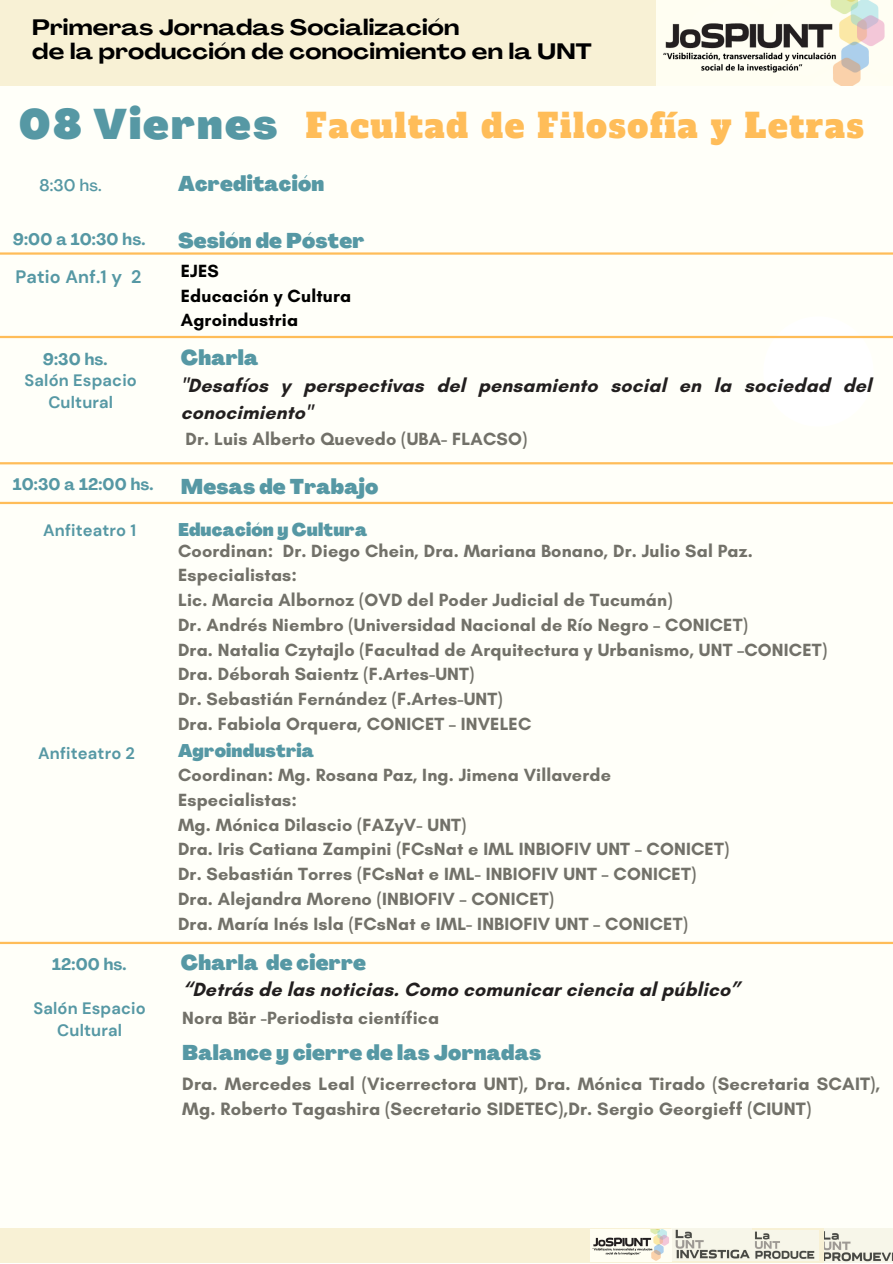
<style>
.page{position:relative;width:893px;height:1264px;background:#fff}
.page>*{position:absolute;margin:0;border:0;box-sizing:border-box;transform-origin:0 0}
.t1{font:900 42px "Agrandir";letter-spacing:.05em;color:#5698a4}
.t2{font:33px "Alfa Slab One";letter-spacing:.05em;color:#ffbd59}
.t3{font:700 expanded 22.05px "Agrandir";letter-spacing:.01em;color:#000}
.t4{font:900 21px "Agrandir";letter-spacing:.01em;color:#5698a4}
.t5{font:700 19.5px/27px "Glacial Indifference";letter-spacing:.01em;color:#221f1f}
.t6{font:700 18.3px/24.8px "Glacial Indifference";letter-spacing:.01em;color:#727169}
.t7{font:700 18px "Glacial Indifference";letter-spacing:.01em;color:#727169}
.t8{font:700 18px "Glacial Indifference";letter-spacing:.01em;color:#000}
.t9{font:900 18px "Agrandir";letter-spacing:.01em;color:#5698a4}
.t10{font:700 18px "DM Sans";letter-spacing:.01em;color:#5698a4}
.t11{font:700 16.5px/22.5px "DM Sans";letter-spacing:.01em;color:#5698a4;text-align:center}
.t12{font:700 16.5px "Agrandir";letter-spacing:.01em;color:#5698a4}
.t13{font:500 16.5px "Agrandir";color:#5698a4}
</style>
<div class="page">
<div style="left:0;top:0;width:892px;height:1262px;background:#fffff9"></div>
<div style="left:0;top:0;width:892px;height:86px;background:#f8f1d5"></div>
<div style="left:0;top:1228px;width:892px;height:34px;background:#f8f1d5"></div>
<hr style="left:0;top:252px;width:892px;height:3px;background:#ffbd59">
<svg style="left:763px;top:335px;width:110px;height:4px"></svg>
<img style="left:656px;top:0;width:236px;height:85px">
<img style="left:590px;top:1228px;width:161px;height:32px">
<img style="left:750px;top:1230px;width:68px;height:29px">
<img style="left:824px;top:1228px;width:68px;height:34px">
<hr style="left:0;top:502px;width:892px;height:2px;background:#ffbd59">
<hr style="left:0;top:462px;width:892px;height:2px;background:#ffbd59">
<hr style="left:0;top:941px;width:892px;height:3px;background:#ffbd59">
<hr style="left:0;top:336px;width:892px;height:2px;background:#ffbd59">
<p class="t3" style="left:32px;top:18px;width:429px">Primeras Jornadas Socialización</p>
<p class="t3" style="left:32px;top:43px;width:561px">de la producción de conocimiento en la UNT</p>
<p class="t1" style="left:19px;top:108px;width:260px">08 Viernes</p>
<p class="t2" style="left:306px;top:104px;width:559px">Facultad de Filosofía y Letras</p>
<p class="t13" style="left:40px;top:178px;width:64px">8:30 hs.</p>
<p class="t4" style="left:178px;top:175px;width:148px">Acreditación</p>
<p class="t12" style="left:13px;top:232px;width:134px">9:00 a 10:30 hs.</p>
<p class="t10" style="left:16px;top:265px;width:127px">Patio Anf.1 y 2</p>
<p class="t4" style="left:178px;top:232px;width:188px">Sesión de Póster</p>
<p class="t8" style="left:181px;top:260px;width:40px">EJES</p>
<p class="t8" style="left:181px;top:284px;width:172px">Educación y Cultura</p>
<p class="t8" style="left:181px;top:309px;width:119px">Agroindustria</p>
<p class="t12" style="left:43px;top:352px;width:66px">9:30 hs.</p>
<p class="t4" style="left:181px;top:349px;width:79px">Charla</p>
<p class="t5" style="left:181px;top:371px;width:692px">"Desafíos y perspectivas del pensamiento social en la sociedad del conocimiento"</p>
<p class="t7" style="left:185px;top:428px;width:343px">Dr. Luis Alberto Quevedo (UBA- FLACSO)</p>
<p class="t11" style="left:25px;top:369px;width:114px">Salón Espacio<br>Cultural</p>
<p class="t12" style="left:13px;top:477px;width:142px">10:30 a 12:00 hs.</p>
<p class="t4" style="left:181px;top:478px;width:199px">Mesas de Trabajo</p>
<p class="t11" style="left:43px;top:519px;width:95px">Anfiteatro 1</p>
<p class="t11" style="left:38px;top:742px;width:98px">Anfiteatro 2</p>
<p class="t9" style="left:178px;top:522px;width:190px">Educación y Cultura</p>
<p class="t7" style="left:178px;top:539px;width:576px">Coordinan: Dr. Diego Chein, Dra. Mariana Bonano, Dr. Julio Sal Paz.</p>
<p class="t7" style="left:178px;top:564px;width:120px">Especialistas:</p>
<p class="t7" style="left:178px;top:589px;width:496px">Lic. Marcia Albornoz (OVD del Poder Judicial de Tucumán)</p>
<p class="t7" style="left:178px;top:613px;width:571px">Dr. Andrés Niembro (Universidad Nacional de Río Negro – CONICET)</p>
<p class="t7" style="left:178px;top:638px;width:650px">Dra. Natalia Czytajlo (Facultad de Arquitectura y Urbanismo, UNT –CONICET)</p>
<p class="t7" style="left:178px;top:663px;width:298px">Dra. Déborah Saientz (F.Artes-UNT)</p>
<p class="t7" style="left:178px;top:688px;width:326px">Dr. Sebastián Fernández (F.Artes-UNT)</p>
<p class="t7" style="left:178px;top:712px;width:355px">Dra. Fabiola Orquera, CONICET – INVELEC</p>
<p class="t7" style="left:178px;top:764px;width:434px">Coordinan: Mg. Rosana Paz, Ing. Jimena Villaverde</p>
<p class="t7" style="left:178px;top:789px;width:120px">Especialistas:</p>
<p class="t7" style="left:178px;top:813px;width:290px">Mg. Mónica Dilascio (FAZyV- UNT)</p>
<p class="t7" style="left:178px;top:838px;width:552px">Dra. Iris Catiana Zampini (FCsNat e IML INBIOFIV UNT – CONICET)</p>
<p class="t7" style="left:178px;top:863px;width:519px">Dr. Sebastián Torres (FCsNat e IML- INBIOFIV UNT – CONICET)</p>
<p class="t7" style="left:178px;top:887px;width:377px">Dra. Alejandra Moreno (INBIOFIV – CONICET)</p>
<p class="t7" style="left:178px;top:912px;width:511px">Dra. María Inés Isla (FCsNat e IML- INBIOFIV UNT – CONICET)</p>
<p class="t9" style="left:178px;top:743px;width:137px">Agroindustria</p>
<p class="t12" style="left:52px;top:957px;width:76px">12:00 hs.</p>
<p class="t4" style="left:181px;top:953px;width:187px">Charla de cierre</p>
<p class="t5" style="left:182px;top:975px;width:559px">“Detrás de las noticias. Como comunicar ciencia al público”</p>
<p class="t7" style="left:182px;top:1007px;width:258px">Nora Bär -Periodista científica</p>
<p class="t4" style="left:182px;top:1044px;width:360px">Balance y cierre de las Jornadas</p>
<p class="t6" style="left:182px;top:1071px;width:699px">Dra. Mercedes Leal (Vicerrectora UNT), Dra. Mónica Tirado (Secretaria SCAIT),<br>Mg. Roberto Tagashira (Secretario SIDETEC),Dr. Sergio Georgieff (CIUNT)</p>
<p class="t11" style="left:34px;top:996px;width:114px">Salón Espacio<br>Cultural</p>
</div>
